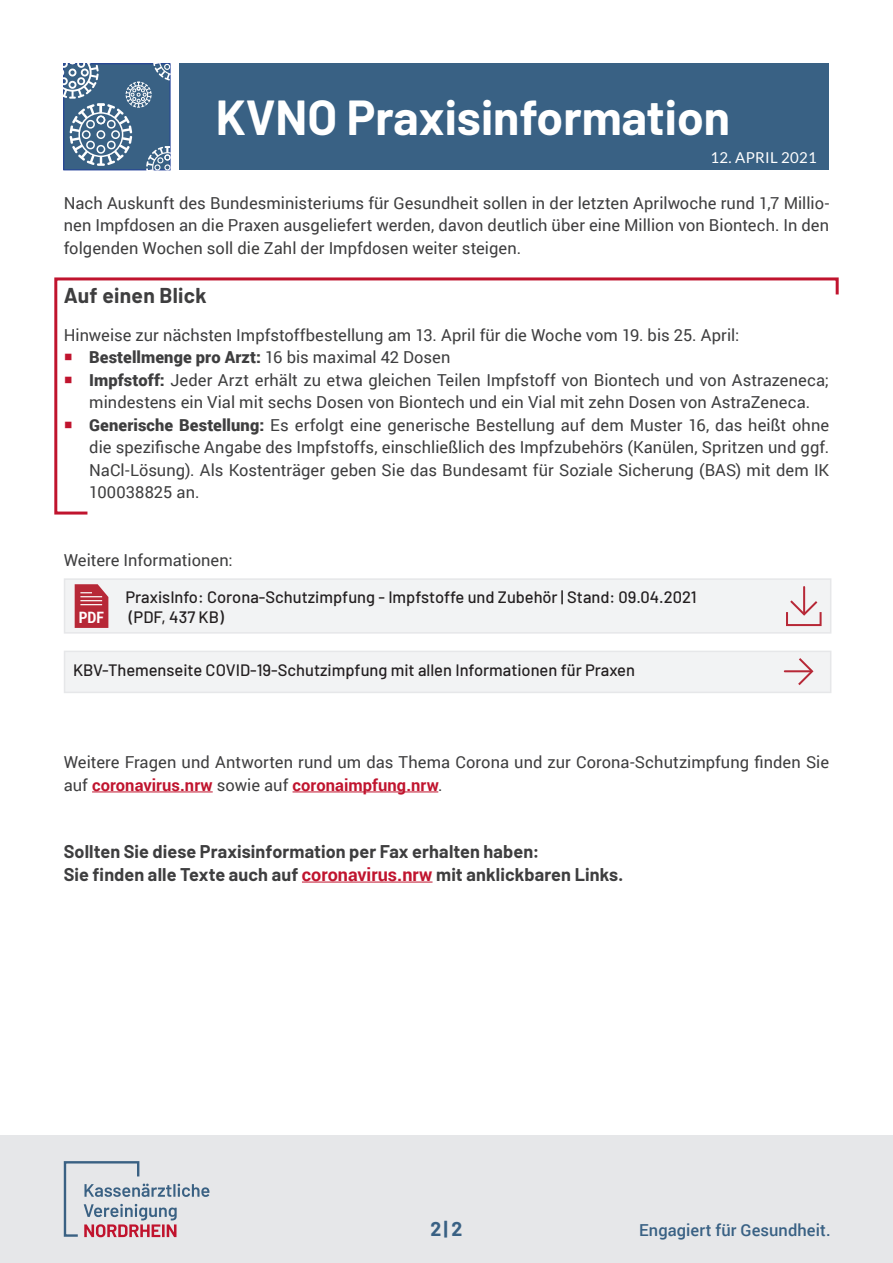
<style>
.page{position:relative;width:893px;height:1263px;background:#fff}
.page>*{position:absolute;margin:0;border:0;box-sizing:border-box;transform-origin:0 0}
.t1{font:700 48px "Barlow";color:#fff}
._1_0_-_Fließtext_-_1{font:700 21px "Barlow";letter-spacing:.015em;color:#3e3e3f}
.t2{font:700 19.5px "Barlow";color:#396184}
._1_0_-_Fließtext_-_1-2{font:700 18px/22.5px "Barlow";letter-spacing:.005em;color:#3e3e3f}
._1_0_-_Fließtext_-_1-3{font:16.5px/22.5px "Roboto";letter-spacing:.005em;color:#3e3e3f;text-align:justify}
.t3{font:500 16.5px "Barlow";color:#231f20}
.t4{font:900 16.5px "Roboto";letter-spacing:.005em;color:#3e3e3f}
.t5{font:500 16.5px "Roboto";letter-spacing:.005em;color:#396184}
.t6{font:700 condensed 15.6px "Roboto";color:#fff}
.t7{font:15px "Lato";letter-spacing:.02em;color:#fff}
.s1{color:#c0142e}
.s2{font-weight:400}
.s3{font-weight:900}
.s4{font-weight:700;color:#c0142e}
.s5{font-family:"Roboto";color:#c0142e}
</style>
<div class="page">
<div style="left:180px;top:64px;width:649px;height:106px;background:#396184"></div>
<svg style="left:64px;top:64px;width:106px;height:106px;background:#5c7d9a"></svg>
<div style="left:0;top:1135px;width:893px;height:128px;background:#e6e7e9"></div>
<svg style="left:64px;top:1161px;width:145px;height:76px"></svg>
<hr style="left:92px;top:791px;width:121px;height:1px;background:#c0142e">
<hr style="left:293px;top:791px;width:145px;height:1px;background:#c0142e">
<hr style="left:302px;top:882px;width:131px;height:1px;background:#c0142e">
<div style="left:64px;top:578px;width:767px;height:56px;background:#f2f3f4;border:2px solid #e6e7e9"></div>
<svg style="left:75px;top:584px;width:33px;height:44px"></svg>
<div style="left:786px;top:611px;width:36px;height:15px;border:2px solid #b72837"></div>
<svg style="left:788px;top:598px;width:31px;height:19px"></svg>
<hr style="left:803px;top:587px;width:2px;height:26px;background:#b72837">
<div style="left:64px;top:651px;width:767px;height:42px;background:#f2f3f4;border:2px solid #e6e7e9"></div>
<svg style="left:796px;top:658px;width:18px;height:27px"></svg>
<hr style="left:785px;top:670px;width:26px;height:2px;background:#b72837">
<svg style="left:54px;top:277px;width:785px;height:238px"></svg>
<h1 class="t1" style="left:216px;top:82px;width:516px">KVNO Praxisinformation</h1>
<p class="t7" style="left:711px;top:149px;width:108px">12. APRIL 2021</p>
<p class="_1_0_-_Fließtext_-_1-3" style="left:64px;top:191px;width:767px">Nach Auskunft des Bundesministeriums für Gesundheit sollen in der letzten Aprilwoche rund 1,7 Millio&shy;nen Impfdosen an die Praxen ausgeliefert werden, davon deutlich über eine Million von Biontech. In den folgenden Wochen soll die Zahl der Impfdosen weiter steigen.</p>
<p class="_1_0_-_Fließtext_-_1" style="left:64px;top:280px;width:144px">Auf einen Blick</p>
<p class="_1_0_-_Fließtext_-_1-3" style="left:64px;top:323px;width:677px">Hinweise zur nächsten Impfstoffbestellung am 13. April für die Woche vom 19. bis 25. April:</p>
<p class="t4" style="left:64px;top:346px;width:388px"><span class="s1">○</span> Bestellmenge pro Arzt: <span class="s2">16 bis maximal 42 Dosen</span></p>
<p class="_1_0_-_Fließtext_-_1-3" style="left:64px;top:368px;width:767px;text-align:center"><span class="s1">○</span> <span class="s3">Impfstoff:</span> Jeder Arzt erhält zu etwa gleichen Teilen Impfstoff von Biontech und von Astrazeneca; mindestens ein Vial mit sechs Dosen von Biontech und ein Vial mit zehn Dosen von AstraZeneca.</p>
<p class="_1_0_-_Fließtext_-_1-3" style="left:89px;top:413px;width:741px;text-indent:-26px"><span class="s1">○</span> <span class="s3">Generische Bestellung:</span> Es erfolgt eine generische Bestellung auf dem Muster 16, das heißt ohne die spezifische Angabe des Impfstoffs, einschließlich des Impfzubehörs (Kanülen, Spritzen und ggf.<br>NaCl-Lösung). Als Kostenträger geben Sie das Bundesamt für Soziale Sicherung (BAS) mit dem IK 100038825 an.</p>
<p class="_1_0_-_Fließtext_-_1-3" style="left:64px;top:548px;width:171px">Weitere Informationen:</p>
<p class="t3" style="left:125px;top:585px;width:573px">PraxisInfo: Corona-Schutzimpfung - Impfstoffe und Zubehör | Stand: 09.04.2021</p>
<p class="t3" style="left:129px;top:605px;width:97px">(PDF, 437 KB)</p>
<p class="t3" style="left:73px;top:658px;width:564px">KBV-Themenseite COVID-19-Schutzimpfung mit allen Informationen für Praxen</p>
<p class="t6" style="left:79px;top:606px;width:27px">PDF</p>
<p class="_1_0_-_Fließtext_-_1-3" style="left:64px;top:750px;width:767px">Weitere Fragen und Antworten rund um das Thema Corona und zur Corona-Schutzimpfung finden Sie auf <span class="s4">coronavirus.nrw</span> sowie auf <span class="s4">coronaimpfung.nrw</span>.</p>
<p class="_1_0_-_Fließtext_-_1-2" style="left:64px;top:839px;width:561px">Sollten Sie diese Praxisinformation per Fax erhalten haben:<br>Sie finden alle Texte auch auf <span class="s5">coronavirus.nrw</span> mit anklickbaren Links.</p>
<p class="t2" style="left:430px;top:1214px;width:34px">2| 2</p>
<p class="t5" style="left:639px;top:1218px;width:193px">Engagiert für Gesundheit.</p>
</div>
